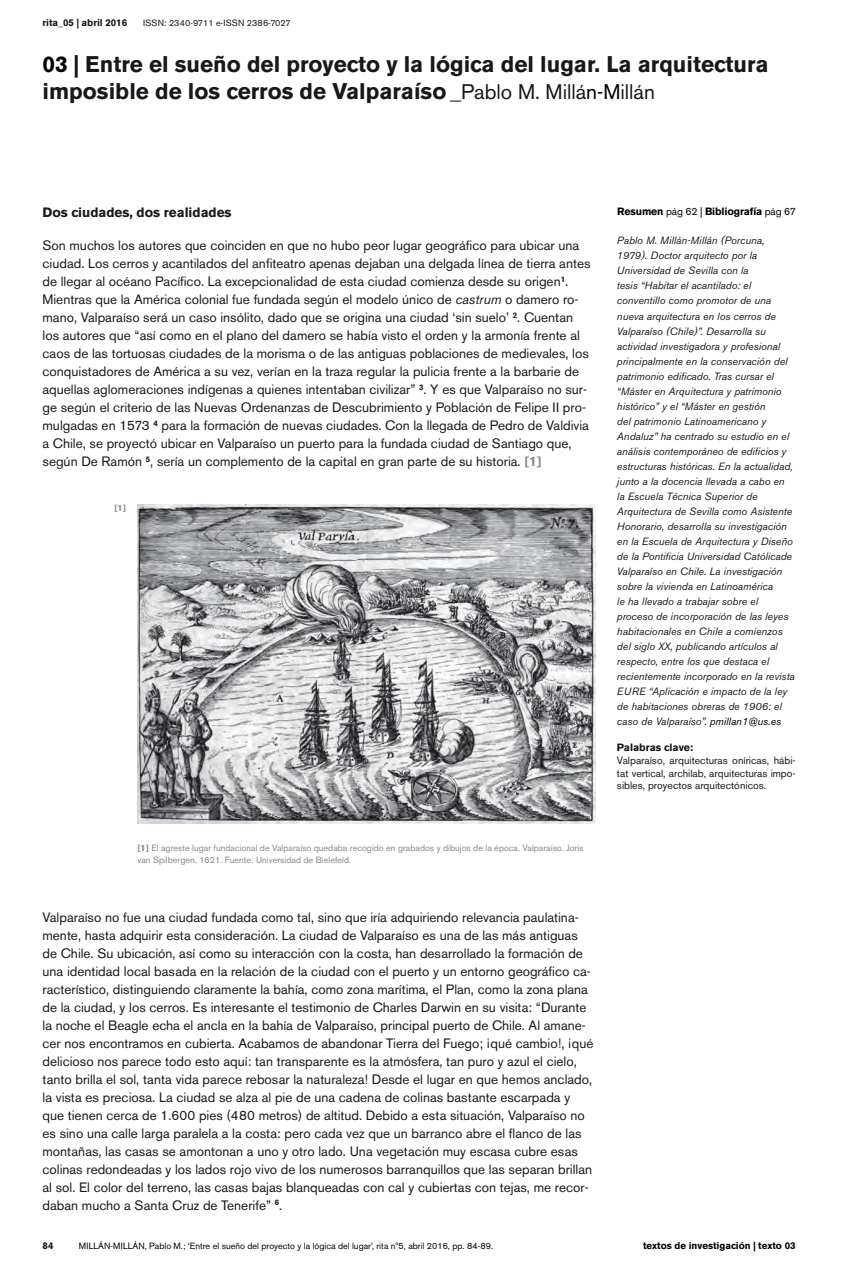
<style>
.page{position:relative;width:851px;height:1276px;background:#fff}
.page>*{position:absolute;margin:0;border:0;box-sizing:border-box;transform-origin:0 0}
.t1{font:700 22.5px/27px "Akzidenz Grotesk BE";color:#1a171c}
.t2{font:13.5px/18px "Akzidenz Grotesk BE";color:#1a171c}
.t3{font:700 13.5px "Akzidenz Grotesk BE";color:#1a171c}
.t4{font:italic 10.5px/15px "Akzidenz Grotesk BE";color:#1a171c}
.t5{font:10.5px/12.6px "Akzidenz Grotesk BE";color:#1a171c;text-align:justify}
.t6{font:700 10.5px "Akzidenz Grotesk BE";letter-spacing:-.015em;color:#000}
.t7{font:700 10.5px "Akzidenz Grotesk BE";color:#111211}
.t8{font:700 9.75px "Akzidenz Grotesk BE";color:#000}
.t9{font:700 9.75px "Akzidenz Grotesk BE";color:#1a171c}
.t10{font:9px/12px "Akzidenz Grotesk BE";color:#87888a}
.t11{font:9px "Akzidenz Grotesk BE";color:#000}
.t12{font:9px "Akzidenz Grotesk BE";letter-spacing:.02em;color:#1a171c}
.t13{font:700 9px "Akzidenz Grotesk BE";color:#87888a}
.s1{color:#000}
.s2{color:#111211}
.s3{font-weight:400;font-size:21px}
.s4{font-weight:400;font-size:21px;color:#000}
.s5{font-style:italic}
.s6{font-weight:700;color:#87888a}
.s7{font-weight:700}
.s8{font-weight:400}
</style>
<div class="page">
<img style="left:137px;top:504px;width:458px;height:319px">
<p class="t9" style="left:43px;top:17px;width:86px">rita_05 | abril 2016</p>
<p class="t12" style="left:143px;top:17px;width:149px">ISSN: 2340-9711 e-ISSN 2386-7027</p>
<h1 class="t1" style="left:43px;top:51px;width:727px"><span class="s1">03</span> <span class="s2">|</span> Entre el sueño del proyecto y la lógica del lugar. La arquitectura imposible de los cerros de Valparaíso <span class="s3">_Pablo M. Millá</span><span class="s4">n-M</span><span class="s3">illán</span></h1>
<p class="t3" style="left:43px;top:205px;width:190px">Dos ciudades, dos realidades</p>
<p class="t2" style="left:43px;top:236px;width:549px">Son muchos los autores que coinciden en que no hubo peor lugar geográfico para ubicar una ciudad. Los cerros y acantilados del anfiteatro apenas dejaban una delgada línea de tierra antes de llegar al océano Pacífico. La excepcionalidad de esta ciudad comienza desde su origen<sup>1</sup>.<br>Mientras que la América colonial fue fundada según el modelo único de <span class="s5">castrum</span> o damero ro&shy;mano, Valparaíso será un caso insólito, dado que se origina una ciudad ‘sin suelo’ <sup>2</sup>. Cuentan los autores que “así como en el plano del damero se había visto el orden y la armonía frente al caos de las tortuosas ciudades de la morisma o de las antiguas poblaciones de medievales, los conquistadores de América a su vez, verían en la traza regular la pulicia frente a la barbarie de aquellas aglomeraciones indígenas a quienes intentaban civilizar” <sup>3</sup>. Y es que Valparaíso no sur&shy;ge según el criterio de las Nuevas Ordenanzas de Descubrimiento y Población de Felipe II pro&shy;mulgadas en 1573 <sup>4</sup> para la formación de nuevas ciudades. Con la llegada de Pedro de Valdivia a Chile, se proyectó ubicar en Valparaíso un puerto para la fundada ciudad de Santiago que, según De Ramón <sup>5</sup>, sería un complemento de la capital en gran parte de su historia. <span class="s6">[1]</span></p>
<p class="t13" style="left:114px;top:503px;width:13px">[1]</p>
<p class="t10" style="left:137px;top:841px;width:447px"><span class="s7">[1]</span> El agreste lugar fundacional de Valparaíso quedaba recogido en grabados y dibujos de la época. Valparaíso. Joris van Spilbergen. 1621. Fuente: Universidad de Bielefeld.</p>
<p class="t2" style="left:43px;top:908px;width:552px">Valparaíso no fue una ciudad fundada como tal, sino que iría adquiriendo relevancia paulatina&shy;mente, hasta adquirir esta consideración. La ciudad de Valparaíso es una de las más antiguas de Chile. Su ubicación, así como su interacción con la costa, han desarrollado la formación de una identidad local basada en la relación de la ciudad con el puerto y un entorno geográfico ca&shy;racterístico, distinguiendo claramente la bahía, como zona marítima, el Plan, como la zona plana de la ciudad, y los cerros. Es interesante el testimonio de Charles Darwin en su visita: “Durante la noche el Beagle echa el ancla en la bahía de Valparaíso, principal puerto de Chile. Al amane&shy;cer nos encontramos en cubierta. Acabamos de abandonar Tierra del Fuego; ¡qué cambio!, ¡qué delicioso nos parece todo esto aquí: tan transparente es la atmósfera, tan puro y azul el cielo, tanto brilla el sol, tanta vida parece rebosar la naturaleza! Desde el lugar en que hemos anclado, la vista es preciosa. La ciudad se alza al pie de una cadena de colinas bastante escarpada y que tienen cerca de 1.600 pies (480 metros) de altitud. Debido a esta situación, Valparaíso no es sino una calle larga paralela a la costa: pero cada vez que un barranco abre el flanco de las montañas, las casas se amontonan a uno y otro lado. Una vegetación muy escasa cubre esas colinas redondeadas y los lados rojo vivo de los numerosos barranquillos que las separan brillan al sol. El color del terreno, las casas bajas blanqueadas con cal y cubiertas con tejas, me recor&shy;daban mucho a Santa Cruz de Tenerife” <sup>6</sup>.</p>
<p class="t9" style="left:43px;top:1240px;width:13px">84</p>
<p class="t11" style="left:79px;top:1240px;width:416px">MILLÁN-MILLÁN, Pablo M.; ‘Entre el sueño del proyecto y la lógica del lugar’, rita nº5, abril 2016, pp. 84-89.</p>
<p class="t6" style="left:617px;top:205px;width:180px">Resumen <span class="s8">pág 62 |</span> Bibliografía <span class="s8">pág 67</span></p>
<p class="t4" style="left:617px;top:233px;width:179px">Pablo M. Millán-Millán (Porcuna, 1979). Doctor arquitecto por la Universidad de Sevilla con la<br>tesis “Habitar el acantilado: el conventillo como promotor de una nueva arquitectura en los cerros de Valparaíso (Chile)”. Desarrolla su actividad investigadora y profesional principalmente en la conservación del patrimonio edificado. Tras cursar el “Máster en Arquitectura y patrimonio histórico” y el “Máster en gestión<br>del patrimonio Latinoamericano y Andaluz” ha centrado su estudio en el análisis contemporáneo de edificios y estructuras históricas. En la actualidad, junto a la docencia llevada a cabo en la Escuela Técnica Superior de Arquitectura de Sevilla como Asistente Honorario, desarrolla su investigación en la Escuela de Arquitectura y Diseño de la Pontificia Universidad Católicade Valparaíso en Chile. La investigación sobre la vivienda en Latinoamérica<br>le ha llevado a trabajar sobre el proceso de incorporación de las leyes habitacionales en Chile a comienzos del siglo XX, publicando artículos al respecto, entre los que destaca el recientemente incorporado en la revista EURE “Aplicación e impacto de la ley de habitaciones obreras de 1906: el caso de Valparaíso”<span class="s1">. pmillan1@us.es</span></p>
<p class="t7" style="left:617px;top:741px;width:78px">Palabras clave:</p>
<p class="t5" style="left:617px;top:754px;width:180px">Valparaíso, arquitecturas oníricas, hábi&shy;tat vertical, archilab, arquitecturas impo&shy;sibles, proyectos arquitectónicos.</p>
<p class="t8" style="left:643px;top:1240px;width:154px">textos de investigación | texto 03</p>
</div>
